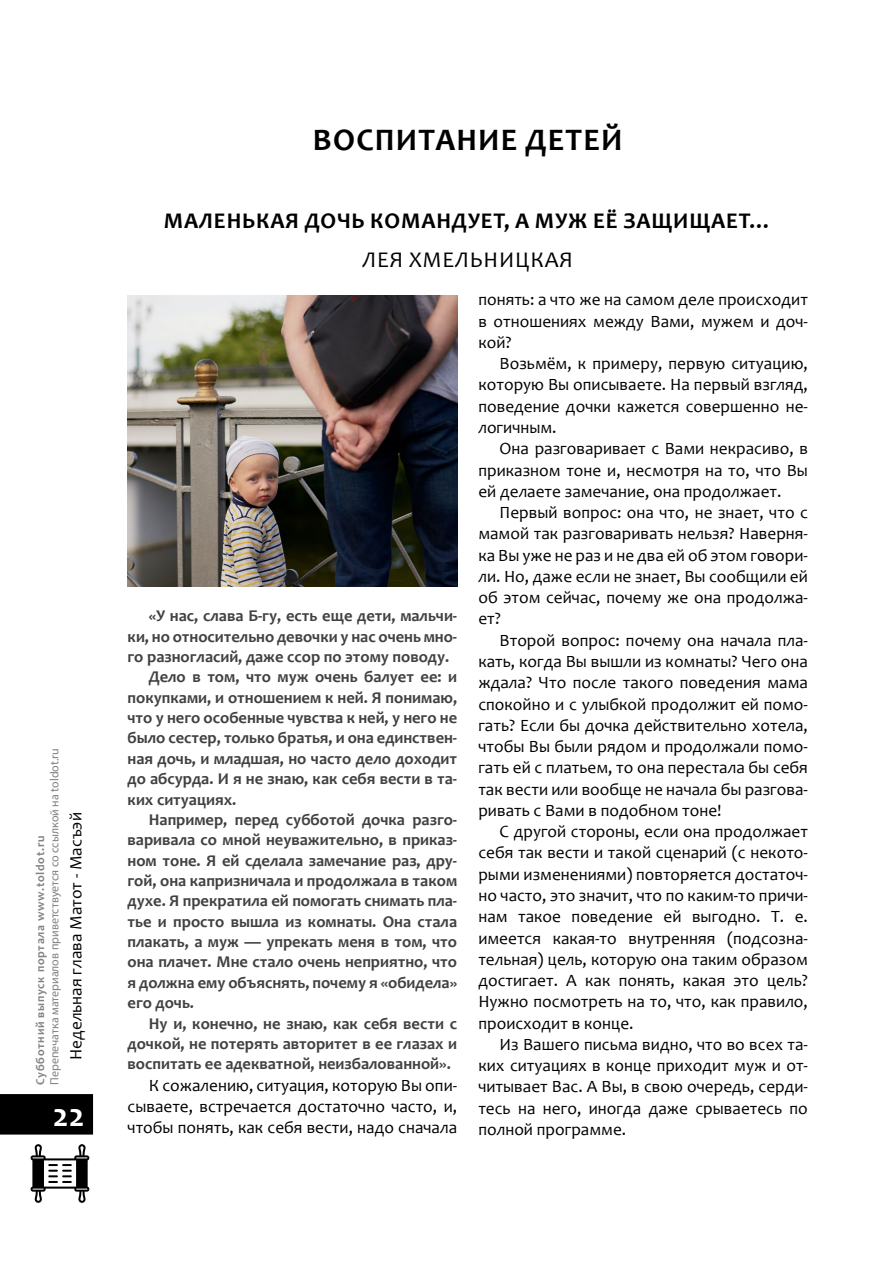
<style>
.page{position:relative;width:893px;height:1263px;background:#fff}
.page>*{position:absolute;margin:0;border:0;box-sizing:border-box;transform-origin:0 0}
.t1{font:700 33px "Candara";color:#fff}
.t2{font:700 31.5px "Candara";letter-spacing:.04em;color:#000}
.t3{font:700 22.5px "Candara";letter-spacing:.04em;color:#000}
.t4{font:22.5px "Candara";letter-spacing:.04em;color:#000}
.t5{font:17.25px/21.3px "Candara";color:#000;text-align:justify}
.t6{font:700 16.5px "Candara";color:#414042}
.t7{font:12px "Myriad Pro";color:#808285}
.t8{font:700 12px "Candara";letter-spacing:.06em;color:#808285}
</style>
<div class="page">
<div style="left:0;top:1094px;width:93px;height:40px;background:#000"></div>
<svg style="left:31px;top:1144px;width:58px;height:59px"></svg>
<img style="left:128px;top:296px;width:329px;height:291px">
<p class="t7" style="left:47px;top:1085px;width:338px;rotate:-90deg">Перепечатка материалов приветствуется со ссылкой на toldot.ru</p>
<h1 class="t1" style="left:53px;top:1095px;width:33px">22</h1>
<p class="t5" style="left:65px;top:1060px;width:249px;rotate:-90deg">Недельная глава Матот - Масъэй</p>
<p class="t8" style="left:33px;top:1085px;width:251px;rotate:-90deg">Субботний выпуск портала www.toldot.ru</p>
<h2 class="t2" style="left:313px;top:120px;width:311px">ВОСПИТАНИЕ ДЕТЕЙ</h2>
<h3 class="t3" style="left:164px;top:206px;width:610px">МАЛЕНЬКАЯ ДОЧЬ КОМАНДУЕТ, А МУЖ ЕЁ ЗАЩИЩАЕТ…</h3>
<h3 class="t4" style="left:363px;top:246px;width:212px">ЛЕЯ ХМЕЛЬНИЦКАЯ</h3>
<p class="t6" style="left:149px;top:606px;width:310px">«У нас, слава Б-гу, есть еще дети, мальчи-</p>
<p class="t6" style="left:128px;top:626px;width:331px">ки, но относительно девочки у нас очень мно-</p>
<p class="t6" style="left:128px;top:646px;width:323px">го разногласий, даже ссор по этому поводу.</p>
<p class="t6" style="left:149px;top:667px;width:310px">Дело в том, что муж очень балует ее: и</p>
<p class="t6" style="left:128px;top:687px;width:331px">покупками, и отношением к ней. Я понимаю,</p>
<p class="t6" style="left:128px;top:707px;width:331px">что у него особенные чувства к ней, у него не</p>
<p class="t6" style="left:128px;top:728px;width:331px">было сестер, только братья, и она единствен-</p>
<p class="t6" style="left:128px;top:748px;width:331px">ная дочь, и младшая, но часто дело доходит</p>
<p class="t6" style="left:128px;top:768px;width:331px">до абсурда. И я не знаю, как себя вести в та-</p>
<p class="t6" style="left:128px;top:789px;width:110px">ких ситуациях.</p>
<p class="t6" style="left:149px;top:809px;width:310px">Например, перед субботой дочка разго-</p>
<p class="t6" style="left:128px;top:829px;width:331px">варивала со мной неуважительно, в приказ-</p>
<p class="t6" style="left:128px;top:850px;width:331px">ном тоне. Я ей сделала замечание раз, дру-</p>
<p class="t6" style="left:128px;top:870px;width:331px">гой, она капризничала и продолжала в таком</p>
<p class="t6" style="left:128px;top:891px;width:331px">духе. Я прекратила ей помогать снимать пла-</p>
<p class="t6" style="left:128px;top:911px;width:331px">тье и просто вышла из комнаты. Она стала</p>
<p class="t6" style="left:128px;top:931px;width:331px">плакать, а муж — упрекать меня в том, что</p>
<p class="t6" style="left:128px;top:952px;width:331px">она плачет. Мне стало очень неприятно, что</p>
<p class="t6" style="left:128px;top:972px;width:331px">я должна ему объяснять, почему я «обидела»</p>
<p class="t6" style="left:128px;top:992px;width:68px">его дочь.</p>
<p class="t6" style="left:149px;top:1013px;width:310px">Ну и, конечно, не знаю, как себя вести с</p>
<p class="t6" style="left:128px;top:1033px;width:331px">дочкой, не потерять авторитет в ее глазах и</p>
<p class="t6" style="left:128px;top:1053px;width:325px">воспитать ее адекватной, неизбалованной».</p>
<p class="t5" style="left:128px;top:1074px;width:331px;text-indent:21px">К сожалению, ситуация, которую Вы опи&shy;сываете, встречается достаточно часто, и, чтобы понять, как себя вести, надо сначала</p>
<p class="t5" style="left:478px;top:289px;width:331px">понять: а что же на самом деле происходит в отношениях между Вами, мужем и доч&shy;кой?</p>
<p class="t5" style="left:478px;top:353px;width:331px;text-indent:21px">Возьмём, к примеру, первую ситуацию, которую Вы описываете. На первый взгляд, поведение дочки кажется совершенно не&shy;логичным.</p>
<p class="t5" style="left:478px;top:438px;width:331px;text-indent:21px">Она разговаривает с Вами некрасиво, в приказном тоне и, несмотря на то, что Вы ей делаете замечание, она продолжает.</p>
<p class="t5" style="left:478px;top:502px;width:331px;text-indent:21px">Первый вопрос: она что, не знает, что с мамой так разговаривать нельзя? Наверня&shy;ка Вы уже не раз и не два ей об этом говори&shy;ли. Но, даже если не знает, Вы сообщили ей об этом сейчас, почему же она продолжа&shy;ет?</p>
<p class="t5" style="left:478px;top:629px;width:331px;text-indent:21px">Второй вопрос: почему она начала пла&shy;кать, когда Вы вышли из комнаты? Чего она ждала? Что после такого поведения мама спокойно и с улыбкой продолжит ей помо&shy;гать? Если бы дочка действительно хотела, чтобы Вы были рядом и продолжали помо&shy;гать ей с платьем, то она перестала бы себя так вести или вообще не начала бы разгова&shy;ривать с Вами в подобном тоне!</p>
<p class="t5" style="left:478px;top:821px;width:331px;text-indent:21px">С другой стороны, если она продолжает себя так вести и такой сценарий (с некото&shy;рыми изменениями) повторяется достаточ&shy;но часто, это значит, что по каким-то причи&shy;нам такое поведение ей выгодно. Т. е. имеется какая-то внутренняя (подсозна&shy;тельная) цель, которую она таким образом достигает. А как понять, какая это цель?<br>Нужно посмотреть на то, что, как правило, происходит в конце.</p>
<p class="t5" style="left:478px;top:1033px;width:331px;text-indent:21px">Из Вашего письма видно, что во всех та&shy;ких ситуациях в конце приходит муж и от&shy;читывает Вас. А Вы, в свою очередь, серди&shy;тесь на него, иногда даже срываетесь по полной программе.</p>
</div>
